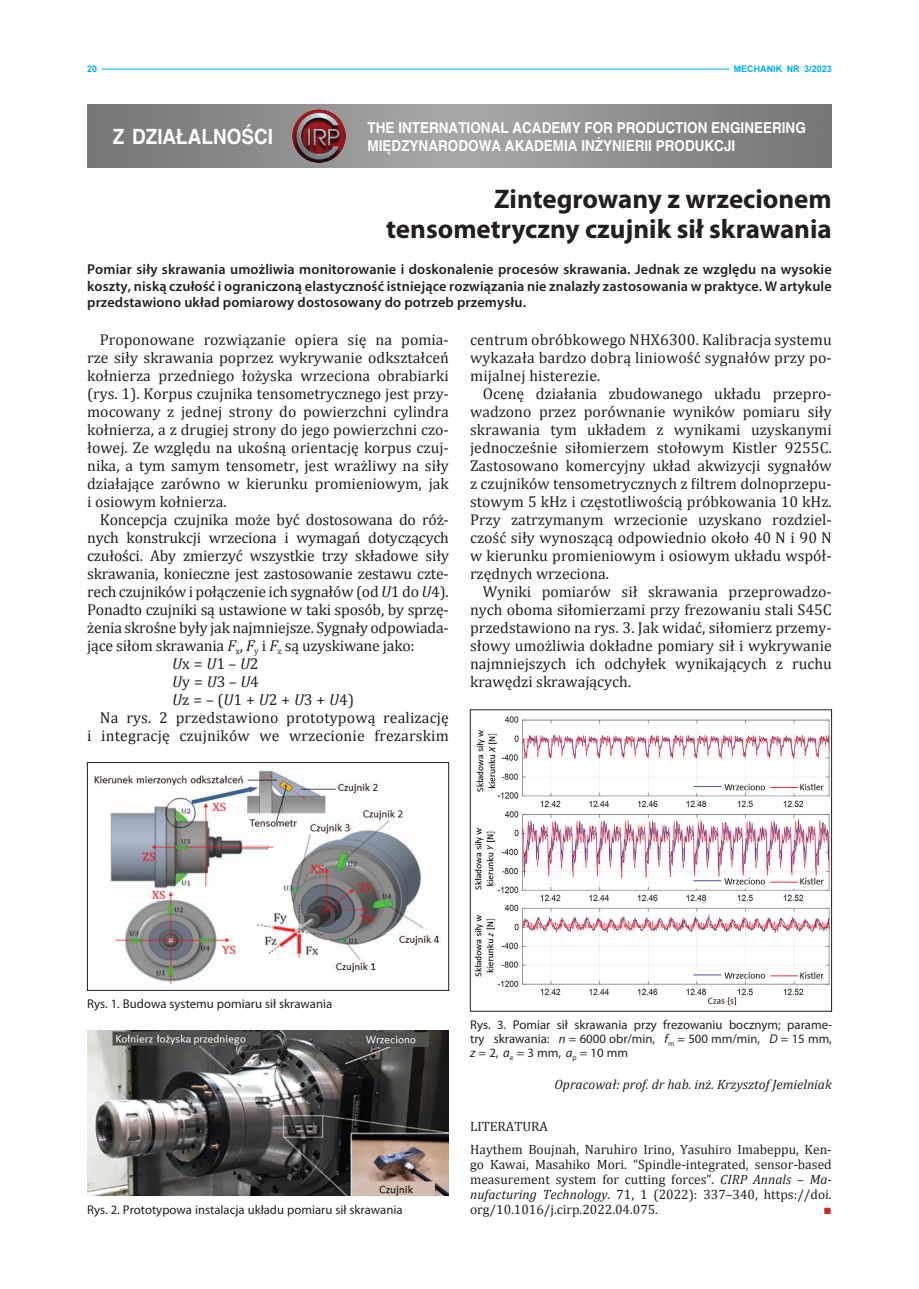
<style>
.page{position:relative;width:919px;height:1289px;background:#fff}
.page>*{position:absolute;margin:0;border:0;box-sizing:border-box;transform-origin:0 0}
.tytul1{font:700 27px/30px "Myriad Pro";color:#231f20;text-align:right}
.t1{font:700 21px "Helvetica";color:#fff;scale:.9 1}
.tekst{font:15.75px/18px "Cambria";color:#231f20;text-align:justify}
.t2{font:700 15px "Helvetica";color:#fff;scale:.9 1}
.lead_art{font:600 14.25px/16.5px "Myriad Pro";letter-spacing:.01em;color:#231f20;text-align:justify}
.LITERATURA{font:13.5px/15px "Cambria";color:#231f20;text-align:justify}
.tekst-2{font:italic 13.5px "Cambria";color:#231f20}
.LITERATURA-2{font:13.5px "Arial";color:#d1232a}
.rysunek{font:12.75px/14.2px "Myriad Pro";color:#231f20;text-align:justify}
.t3{font:700 9px "Arial";color:#00aeef}
.s1{font-style:italic}
</style>
<div class="page">
<hr style="left:101px;top:69px;width:628px;height:1px;background:#00aeef">
<img style="left:87px;top:104px;width:744px;height:64px">
<img style="left:292px;top:110px;width:53px;height:53px">
<img style="left:94px;top:770px;width:347px;height:213px">
<div style="left:87px;top:762px;width:362px;height:228px;border:1px solid #231f20"></div>
<img style="left:87px;top:1030px;width:362px;height:165px">
<img style="left:474px;top:716px;width:355px;height:290px">
<p class="t3" style="left:87px;top:63px;width:12px">20</p>
<p class="t3" style="left:733px;top:63px;width:100px">MECHANIK NR 3/2023</p>
<p class="t1" style="left:113px;top:124px;width:179px">Z DZIAŁALNOŚCI</p>
<p class="t2" style="left:367px;top:118px;width:488px">THE INTERNATIONAL ACADEMY FOR PRODUCTION ENGINEERING</p>
<p class="t2" style="left:367px;top:136px;width:410px">MIĘDZYNARODOWA AKADEMIA INŻYNIERII PRODUKCJI</p>
<p class="tytul1" style="left:386px;top:183px;width:447px">Zintegrowany z wrzecionem tensometryczny czujnik sił skrawania</p>
<p class="lead_art" style="left:87px;top:261px;width:746px">Pomiar siły skrawania umożliwia monitorowanie i doskonalenie procesów skrawania. Jednak ze względu na wysokie koszty, niską czułość i ograniczoną elastyczność istniejące rozwiązania nie znalazły zastosowania w praktyce. W artykule przedstawiono układ pomiarowy dostosowany do potrzeb przemysłu.</p>
<p class="tekst" style="left:87px;top:330px;width:363px;text-indent:13px">Proponowane rozwiązanie opiera się na pomia&shy;rze siły skrawania poprzez wykrywanie odkształceń kołnierza przedniego łożyska wrzeciona obrabiarki (rys. 1). Korpus czujnika tensometrycznego jest przy&shy;mocowany z jednej strony do powierzchni cylindra kołnierza, a z drugiej strony do jego powierzchni czo&shy;łowej. Ze względu na ukośną orientację korpus czuj&shy;nika, a tym samym tensometr, jest wrażliwy na siły działające zarówno w kierunku promieniowym, jak i osiowym kołnierza.</p>
<p class="tekst" style="left:87px;top:510px;width:363px;text-indent:13px">Koncepcja czujnika może być dostosowana do róż&shy;nych konstrukcji wrzeciona i wymagań dotyczących czułości. Aby zmierzyć wszystkie trzy składowe siły skrawania, konieczne jest zastosowanie zestawu czte&shy;rech czujników i połączenie ich sygnałów (od <span class="s1">U</span>1 do <span class="s1">U</span>4).<br>Ponadto czujniki są ustawione w taki sposób, by sprzę&shy;żenia skrośne były jak najmniejsze. Sygnały odpowiada&shy;jące siłom skrawania <span class="s1">F</span><sub>x</sub>, <span class="s1">F</span><sub>y</sub> i <span class="s1">F</span><sub>z</sub> są uzyskiwane jako:</p>
<p class="tekst" style="left:172px;top:654px;width:88px"><span class="s1">U</span>x = <span class="s1">U</span>1 – <span class="s1">U</span>2</p>
<p class="tekst" style="left:172px;top:672px;width:88px"><span class="s1">U</span>y = <span class="s1">U</span>3 – <span class="s1">U</span>4</p>
<p class="tekst" style="left:172px;top:690px;width:183px"><span class="s1">U</span>z = – (<span class="s1">U</span>1 + <span class="s1">U</span>2 + <span class="s1">U</span>3 + <span class="s1">U</span>4)</p>
<p class="tekst" style="left:87px;top:708px;width:363px;text-align:right">Na rys. 2 przedstawiono prototypową realizację<br>i integrację czujników we wrzecionie frezarskim</p>
<p class="tekst" style="left:470px;top:330px;width:363px">centrum obróbkowego NHX6300. Kalibracja systemu wykazała bardzo dobrą liniowość sygnałów przy po&shy;mijalnej histerezie.</p>
<p class="tekst" style="left:470px;top:384px;width:363px;text-indent:13px">Ocenę działania zbudowanego układu przepro&shy;wadzono przez porównanie wyników pomiaru siły skrawania tym układem z wynikami uzyskanymi jednocześnie siłomierzem stołowym Kistler 9255C.<br>Zastosowano komercyjny układ akwizycji sygnałów z czujników tensometrycznych z filtrem dolnoprzepu&shy;stowym 5 kHz i częstotliwością próbkowania 10 kHz.<br>Przy zatrzymanym wrzecionie uzyskano rozdziel&shy;czość siły wynoszącą odpowiednio około 40 N i 90 N w kierunku promieniowym i osiowym układu współ&shy;rzędnych wrzeciona.</p>
<p class="tekst" style="left:470px;top:582px;width:363px;text-indent:13px">Wyniki pomiarów sił skrawania przeprowadzo&shy;nych oboma siłomierzami przy frezowaniu stali S45C przedstawiono na rys. 3. Jak widać, siłomierz przemy&shy;słowy umożliwia dokładne pomiary sił i wykrywanie najmniejszych ich odchyłek wynikających z ruchu krawędzi skrawających.</p>
<p class="rysunek" style="left:87px;top:996px;width:246px">Rys. 1. Budowa systemu pomiaru sił skrawania</p>
<p class="rysunek" style="left:87px;top:1202px;width:317px">Rys. 2. Prototypowa instalacja układu pomiaru sił skrawania</p>
<p class="rysunek" style="left:470px;top:1017px;width:363px">Rys. 3. Pomiar sił skrawania przy frezowaniu bocznym; parame&shy;try skrawania: <span class="s1">n</span> = 6000 obr/min, <span class="s1">f</span><sub>m</sub> = 500 mm/min, <span class="s1">D</span> = 15 mm, <span class="s1">z</span>=2, <span class="s1">a</span><sub>e</sub> =3mm, <span class="s1">a</span><sub>p</sub> =10mm</p>
<p class="tekst-2" style="left:554px;top:1074px;width:279px">Opracował: prof. dr hab. inż. Krzysztof Jemielniak</p>
<p class="LITERATURA" style="left:470px;top:1118px;width:79px">LITERATURA</p>
<p class="LITERATURA" style="left:470px;top:1142px;width:363px">Haythem Boujnah, Naruhiro Irino, Yasuhiro Imabeppu, Ken&shy;go Kawai, Masahiko Mori. “Spindle-integrated, sensor-based measurement system for cutting forces”. <span class="s1">CIRP Annals – Ma&shy;nufacturing Technology</span>. 71, 1 (2022): 337–340, https://doi. org/10.1016/j.cirp.2022.04.075.</p>
<p class="LITERATURA-2" style="left:823px;top:1200px;width:10px">■</p>
</div>
